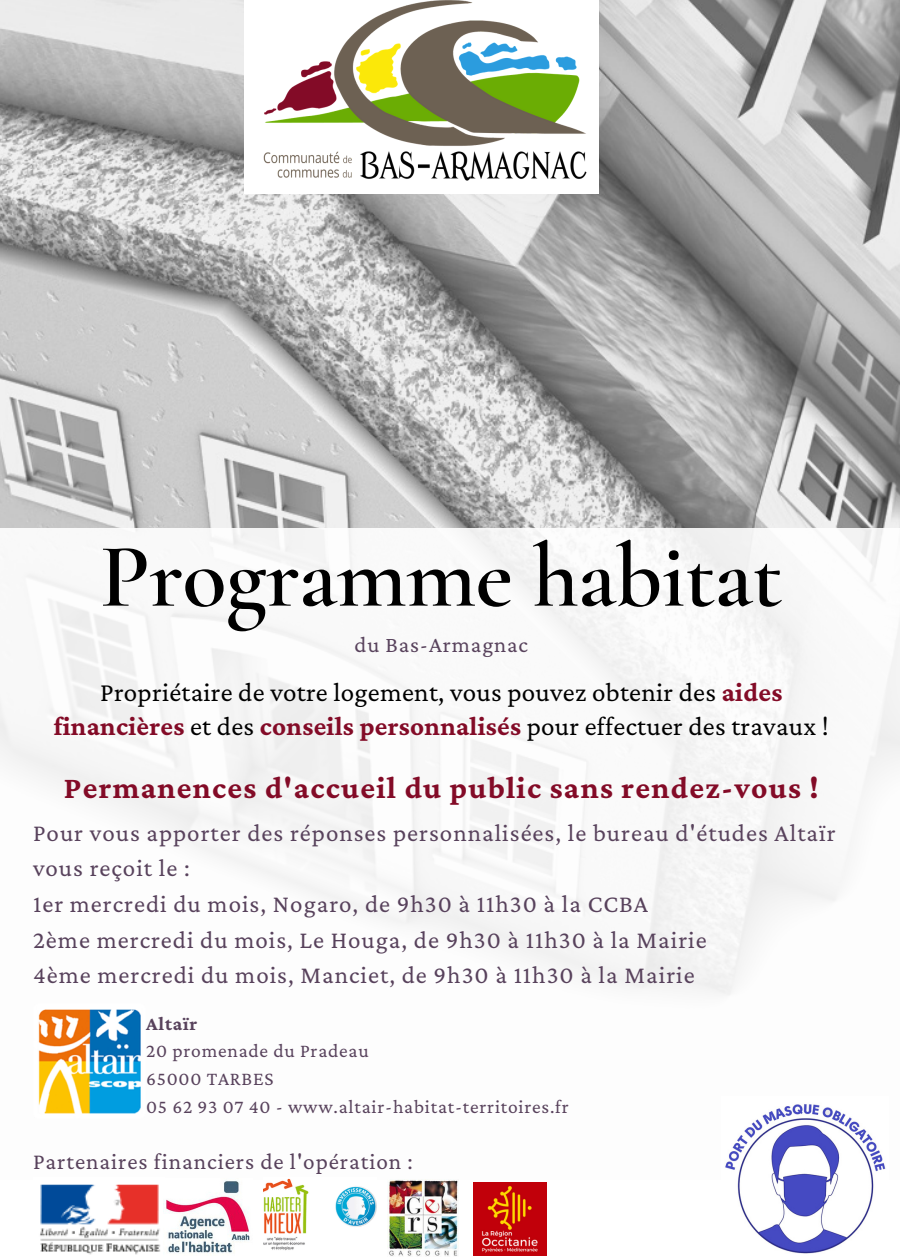
<style>
.page{position:relative;width:900px;height:1260px;background:#fff}
.page>*{position:absolute;margin:0;border:0;box-sizing:border-box;transform-origin:0 0}
.t1{font:600 91.25px "Cormorant Garamond";letter-spacing:-.01em;color:#000}
.t2{font:700 31.5px "Crimson Pro";letter-spacing:.04em;color:#830b27}
.t3{font:27px/33.8px "Crimson Pro";letter-spacing:.01em;color:#000;text-align:center}
.t4{font:25px/35.5px "Crimson Pro";letter-spacing:.04em;color:#58425c}
.t5{font:23.25px "Crimson Pro";letter-spacing:.04em;color:#58425c}
.t6{font:22.75px "Crimson Pro";letter-spacing:.04em;color:#58425c}
.t7{font:19.5px/27.8px "Crimson Pro";letter-spacing:.04em;color:#58425c}
.t8{font:700 19.5px "Crimson Pro";letter-spacing:.04em;color:#58425c}
.s1{font-weight:700;color:#830b27}
</style>
<div class="page">
<img style="left:0;top:0;width:900px;height:528px">
<img style="left:38px;top:1009px;width:103px;height:105px">
<img style="left:474px;top:1182px;width:73px;height:73px">
<img style="left:40px;top:1184px;width:124px;height:71px">
<img style="left:164px;top:1181px;width:86px;height:73px">
<img style="left:387px;top:1179px;width:71px;height:77px">
<img style="left:725px;top:1104px;width:161px;height:150px">
<div style="left:244px;top:0;width:355px;height:193px;background:#fff"></div>
<img style="left:264px;top:0;width:322px;height:181px">
<img style="left:264px;top:1178px;width:112px;height:73px">
<h1 class="t1" style="left:100px;top:521px;width:684px">Programme habitat</h1>
<p class="t6" style="left:355px;top:632px;width:175px">du Bas-Armagnac</p>
<p class="t3" style="left:54px;top:675px;width:777px">Propriétaire de votre logement, vous pouvez obtenir des <span class="s1">aides financières</span> et des <span class="s1">conseils personnalisés</span> pour effectuer des travaux !</p>
<p class="t2" style="left:64px;top:770px;width:756px">Permanences d'accueil du public sans rendez-vous !</p>
<p class="t4" style="left:33px;top:815px;width:804px">Pour vous apporter des réponses personnalisées, le bureau d'études Altaïr vous reçoit le :<br>1er mercredi du mois, Nogaro, de 9h30 à 11h30 à la CCBA<br>2ème mercredi du mois, Le Houga, de 9h30 à 11h30 à la Mairie<br>4ème mercredi du mois, Manciet, de 9h30 à 11h30 à la Mairie</p>
<p class="t8" style="left:146px;top:1012px;width:53px">Altaïr</p>
<p class="t7" style="left:146px;top:1037px;width:424px">20 promenade du Pradeau<br>65000 TARBES<br>05 62 93 07 40 - www.altair-habitat-territoires.fr</p>
<p class="t5" style="left:33px;top:1148px;width:381px">Partenaires financiers de l'opération :</p>
</div>
